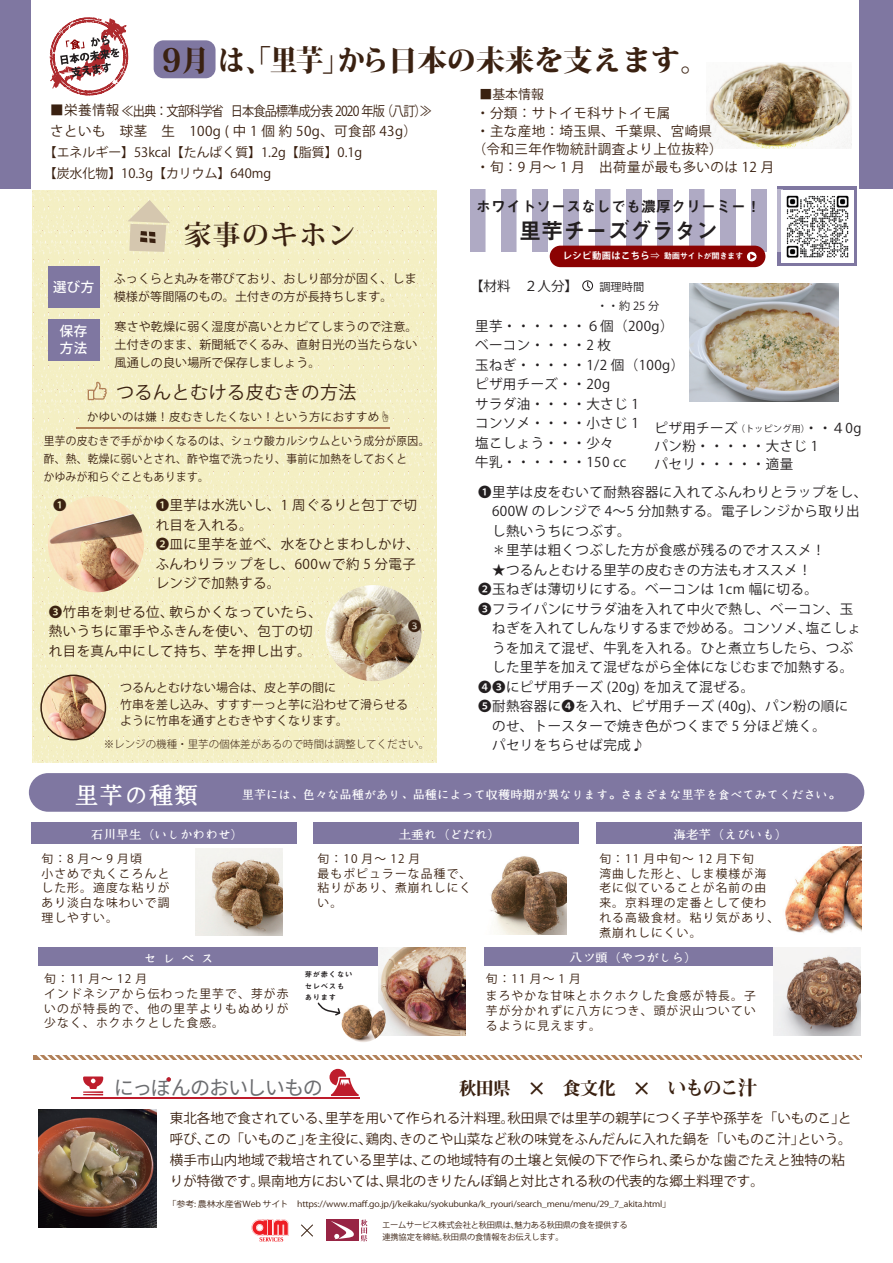
<style>
.page{position:relative;width:893px;height:1263px;background:#fff}
.page>*{position:absolute;margin:0;border:0;box-sizing:border-box;transform-origin:0 0}
.t1{font:800 29.25px "Koz Min Pro";color:#3a2111;scale:.94 1}
.t2{font:700 27.45px "Koz Min Pro";letter-spacing:.05em;color:#3a2111}
.t3{font:22.5px "dejima mincho";letter-spacing:.03em;color:#fff;scale:1.07 1}
.t4{font:22.05px "Midashi Go Pro MB31";color:#231f20}
.t5{font:20.25px "Noto Sans Mono CJ Kjp";letter-spacing:-.065em;color:#6c6d70}
.t6{font:18px "Midashi Min Pro MA31";letter-spacing:-.03em;color:#3a2111}
.t7{font:18px "Koz Go Pr 6 N";letter-spacing:.03em;color:#3a2111}
.t8{font:15px "Midashi Go Pro MB31";color:#231f20}
.t9{font:13.65px "Koz Go Pr 6 N";letter-spacing:-.075em;color:#3a2111;scale:.89 1}
.t10{font:13.5px/19.5px "Koz Go Pr 6 N";letter-spacing:.03em;color:#231f20}
.t11{font:13.5px/19.5px "Koz Go Pr 6 N";letter-spacing:.03em;color:#3a2111}
.t12{font:13.5px/21px "Koz Go Pr 6 N";color:#3a2111}
.t13{font:500 13.5px/16.5px "Koz Go Pr 6 N";letter-spacing:.025em;color:#fff}
.t14{font:12.9px/21px "Koz Go Pr 6 N";color:#3a2111}
.t15{font:12px/18px "Koz Go Pr 6 N";letter-spacing:.01em;color:#3a2111}
.t16{font:11.85px "dejima mincho";color:#fff;scale:1.07 1}
.t17{font:11.7px/14.9px "Koz Go Pr 6 N";letter-spacing:.1em;color:#3a2111}
.t18{font:11.4px/24.5px "Koz Go Pr 6 N";letter-spacing:.03em;color:#3a2111;text-align:center}
.t19{font:11.4px "dejima mincho";color:#fff;scale:1.07 1}
.t20{font:11.4px/17.7px "Koz Go Pr 6 N";letter-spacing:.03em;color:#3a2111;scale:.94 1}
.t21{font:11.25px/19.8px "Koz Go Pr 6 N";color:#231f20}
.t22{font:300 10.5px "Koz Go Pr 6 N";color:#3a2111}
.t23{font:8.4px "Midashi Go Pro MB31";letter-spacing:-.05em;color:#fff}
.t24{font:8.25px "Koz Go Pr 6 N";letter-spacing:-.02em;color:#3a2111;scale:1.1 1}
.t25{font:8.25px/12px "Koz Go Pr 6 N";letter-spacing:-.02em;color:#3a2111}
.t26{font:7.35px/11.9px "Midashi Go Pro MB31";letter-spacing:.1em;color:#231f20}
.s1{font-size:32.1px}
.s2{font-size:13.5px}
.s3{font-family:"Koz Go Pr 6 N";font-weight:700;font-size:9.3px}
.s4{font-family:"Koz Go Pr 6 N";font-size:9.3px}
.s5{font-size:9px}
.s6{font-family:"Koz Go Pr 6 N"}
.s7{font-size:19.5px}
</style>
<div class="page">
<div style="left:778px;top:187px;width:79px;height:79px;background:#7f77a1"></div>
<div style="left:154px;top:40px;width:62px;height:38px;background:#7f77a1;border-radius:10px"></div>
<div style="left:859px;top:0;width:34px;height:189px;background:#7f77a1"></div>
<div style="left:0;top:0;width:31px;height:189px;background:#7f77a1"></div>
<div style="left:29px;top:773px;width:835px;height:39px;background:#7f77a1;border-radius:19px"></div>
<svg style="left:32px;top:190px;width:405px;height:573px;background:#f4efc5"></svg>
<div style="left:48px;top:266px;width:52px;height:42px;background:#7f77a1"></div>
<svg style="left:128px;top:200px;width:42px;height:52px;background:#d7ccae"></svg>
<div style="left:48px;top:319px;width:52px;height:41px;background:#7f77a1"></div>
<div style="left:470px;top:189px;width:15px;height:63px;background:#afaac4"></div>
<div style="left:501px;top:189px;width:16px;height:63px;background:#afaac4"></div>
<div style="left:532px;top:189px;width:16px;height:63px;background:#afaac4"></div>
<div style="left:564px;top:189px;width:15px;height:62px;background:#afaac4"></div>
<div style="left:595px;top:189px;width:15px;height:63px;background:#afaac4"></div>
<div style="left:626px;top:189px;width:16px;height:63px;background:#afaac4"></div>
<div style="left:657px;top:189px;width:16px;height:63px;background:#afaac4"></div>
<div style="left:689px;top:189px;width:15px;height:63px;background:#afaac4"></div>
<div style="left:720px;top:189px;width:16px;height:63px;background:#afaac4"></div>
<div style="left:751px;top:189px;width:16px;height:63px;background:#afaac4"></div>
<svg style="left:777px;top:189px;width:3px;height:63px"></svg>
<img style="left:490px;top:856px;width:76px;height:79px">
<img style="left:195px;top:848px;width:88px;height:88px">
<img style="left:785px;top:846px;width:77px;height:88px">
<hr style="left:76px;top:427px;width:314px;height:2px;background:#b18058">
<svg style="left:50px;top:17px;width:78px;height:79px"></svg>
<img style="left:706px;top:63px;width:146px;height:85px">
<div style="left:550px;top:246px;width:215px;height:21px;background:#8b0202;border-radius:11px"></div>
<svg style="left:747px;top:252px;width:9px;height:9px"></svg>
<svg style="left:750px;top:254px;width:5px;height:6px"></svg>
<img style="left:38px;top:1109px;width:118px;height:118px">
<img style="left:689px;top:283px;width:150px;height:119px">
<div style="left:38px;top:948px;width:376px;height:18px;background:#7f77a1"></div>
<div style="left:484px;top:948px;width:376px;height:18px;background:#7f77a1"></div>
<div style="left:596px;top:822px;width:266px;height:22px;background:#7f77a1"></div>
<div style="left:313px;top:822px;width:266px;height:22px;background:#7f77a1"></div>
<div style="left:31px;top:822px;width:266px;height:22px;background:#7f77a1"></div>
<img style="left:378px;top:948px;width:88px;height:87px">
<img style="left:773px;top:948px;width:87px;height:87px">
<img style="left:341px;top:997px;width:45px;height:45px;border-radius:23px">
<svg style="left:317px;top:1002px;width:24px;height:14px"></svg>
<svg style="left:582px;top:280px;width:11px;height:11px"></svg>
<img style="left:48px;top:496px;width:96px;height:96px;border-radius:48px">
<img style="left:325px;top:585px;width:96px;height:96px;border-radius:48px">
<img style="left:41px;top:675px;width:64px;height:65px;border-radius:32px">
<div style="left:40px;top:674px;width:66px;height:66px;border:2px solid #3a2111;border-radius:50%"></div>
<svg style="left:88px;top:382px;width:19px;height:18px"></svg>
<hr style="left:71px;top:1098px;width:288px;height:1px;background:#be1d2c">
<svg style="left:33px;top:1055px;width:829px;height:41px"></svg>
<img style="left:780px;top:189px;width:74px;height:74px">
<svg style="left:252px;top:1219px;width:37px;height:22px"></svg>
<svg style="left:301px;top:1224px;width:12px;height:13px"></svg>
<div style="left:326px;top:1219px;width:33px;height:22px;background:#972444"></div>
<svg style="left:331px;top:1221px;width:23px;height:18px"></svg>
<svg style="left:361px;top:1219px;width:7px;height:22px"></svg>
<h1 class="t1" style="left:156px;top:38px;width:590px"><span class="s1">９</span>月は「、里芋」から日本の未来を支えます。</h1>
<p class="t9" style="left:50px;top:103px;width:430px"><span class="s2">■栄養情報</span> ≪出典：文部科学省日本食品標準成分表 2020 年版（八訂）≫</p>
<p class="t11" style="left:50px;top:122px;width:368px">さといも　球茎　生　100g ( 中 1 個 約 50g、可食部 43g）</p>
<p class="t14" style="left:44px;top:142px;width:320px">【エネルギー】53kcal【たんぱく質】1.2g【脂質】0.1g【炭水化物】10.3g【カリウム】640mg</p>
<p class="t13" style="left:53px;top:279px;width:43px">選び方</p>
<p class="t13" style="left:60px;top:323px;width:29px">保存方法</p>
<h2 class="t2" style="left:184px;top:214px;width:173px">家事のキホン</h2>
<p class="t15" style="left:114px;top:270px;width:304px">ふっくらと丸みを帯びており、おしり部分が固く、しま模様が等間隔のもの。土付きの方が長持ちします。</p>
<p class="t15" style="left:115px;top:318px;width:304px;text-align:justify">寒さや乾燥に弱く湿度が高いとカビてしまうので注意。土付きのまま、新聞紙でくるみ、直射日光の当たらない風通しの良い場所で保存しましょう。</p>
<h3 class="t7" style="left:116px;top:382px;width:242px">つるんとむける皮むきの方法</h3>
<p class="t18" style="left:44px;top:405px;width:387px">かゆいのは嫌！皮むきしたくない！という方におすすめ☝<br>里芋の皮むきで手がかゆくなるのは、シュウ酸カルシウムという成分が原因。</p>
<p class="t20" style="left:44px;top:450px;width:388px">酢、熱、乾燥に弱いとされ、酢や塩で洗ったり、事前に加熱をしておくとかゆみが和らぐこともあります。</p>
<p class="t12" style="left:53px;top:495px;width:15px">❶</p>
<p class="t11" style="left:156px;top:496px;width:265px">❶里芋は水洗いし、1 周ぐるりと包丁で切れ目を入れる。<br>❷皿に里芋を並べ、水をひとまわしかけ、ふんわりラップをし、600ｗで約 5 分電子レンジで加熱する。</p>
<p class="t11" style="left:49px;top:602px;width:274px">❸竹串を刺せる位、軟らかくなっていたら、熱いうちに軍手やふきんを使い、包丁の切れ目を真ん中にして持ち、芋を押し出す。</p>
<p class="t15" style="left:120px;top:680px;width:289px;line-height:16.5px">つるんとむけない場合は、皮と芋の間に<br>竹串を差し込み、すすすーっと芋に沿わせて滑らせるように竹串を通すとむきやすくなります。</p>
<p class="t12" style="left:408px;top:616px;width:15px">❸</p>
<p class="t22" style="left:104px;top:738px;width:327px">※レンジの機種・里芋の個体差があるので時間は調整してください。</p>
<p class="t14" style="left:479px;top:84px;width:66px">■基本情報</p>
<p class="t11" style="left:473px;top:104px;width:303px;line-height:18px">・分類：サトイモ科サトイモ属<br>・主な産地：埼玉県、千葉県、宮崎県<br>（令和三年作物統計調査より上位抜粋）<br>・旬：9 月～ 1 月　出荷量が最も多いのは 12 月</p>
<p class="t8" style="left:476px;top:195px;width:286px">ホワイトソースなしでも濃厚クリーミー！</p>
<h3 class="t4" style="left:519px;top:213px;width:201px">里芋チーズグラタン</h3>
<p class="t10" style="left:470px;top:276px;width:109px">【材料　２人分】</p>
<p class="t23" style="left:563px;top:249px;width:182px"><span class="s3">レシピ動画はこちら</span><span class="s4">⇒</span> 動画サイトが開きます</p>
<p class="t21" style="left:597px;top:277px;width:64px">調理時間<br>・・約 25 分</p>
<p class="t10" style="left:475px;top:316px;width:211px">里芋・・・・・・６個（200g）ベーコン・・・・2 枚<br>玉ねぎ・・・・・1/2 個（100g）ピザ用チーズ・・20g<br>サラダ油・・・・大さじ 1<br>コンソメ・・・・小さじ 1<br>塩こしょう・・・少々<br>牛乳・・・・・・150 ㏄</p>
<p class="t10" style="left:654px;top:419px;width:208px;line-height:18px">ピザ用チーズ<span class="s5">（トッピング用）</span>・・４0gパン粉・・・・・大さじ 1<br>パセリ・・・・・適量</p>
<p class="t10" style="left:478px;top:482px;width:390px">❶里芋は皮をむいて耐熱容器に入れてふんわりとラップをし、　600W のレンジで 4～5 分加熱する。電子レンジから取り出　し熱いうちにつぶす。<br>　＊里芋は粗くつぶした方が食感が残るのでオススメ！<br>　★つるんとむける里芋の皮むきの方法もオススメ！<br>❷玉ねぎは薄切りにする。ベーコンは 1cm 幅に切る。　<br>❸フライパンにサラダ油を入れて中火で熱し、ベーコン、玉　ねぎを入れてしんなりするまで炒める。コンソメ、塩こしょ　うを加えて混ぜ、牛乳を入れる。ひと煮立ちしたら、つぶ　した里芋を加えて混ぜながら全体になじむまで加熱する。<br>❹❸にピザ用チーズ (20g) を加えて混ぜる。<br>❺耐熱容器に❹を入れ、ピザ用チーズ (40g)、パン粉の順に<br>　のせ、トースターで焼き色がつくまで 5 分ほど焼く。<br>　パセリをちらせば完成♪</p>
<h3 class="t3" style="left:74px;top:784px;width:117px">里芋の種類</h3>
<p class="t19" style="left:242px;top:789px;width:561px">里芋には、色々な品種があり、品種によって収穫時期が異なります。さまざまな里芋を食べてみてください。</p>
<p class="t16" style="left:91px;top:828px;width:145px">石川早生<span class="s6">（</span>いしかわわせ<span class="s6">）</span></p>
<p class="t16" style="left:398px;top:828px;width:97px">土垂れ<span class="s6">（</span>どだれ<span class="s6">）</span></p>
<p class="t16" style="left:673px;top:828px;width:109px">海老芋<span class="s6">（</span>えびいも<span class="s6">）</span></p>
<p class="t17" style="left:41px;top:851px;width:130px">旬：8 月～ 9 月頃<br>小さめで丸くころんとした形。適度な粘りがあり淡白な味わいで調理しやすい。</p>
<p class="t17" style="left:317px;top:851px;width:155px">旬：10 月～ 12 月<br>最もポピュラーな品種で、粘りがあり、煮崩れしにくい。</p>
<p class="t17" style="left:599px;top:851px;width:181px">旬：11 月中旬～ 12 月下旬<br>湾曲した形と、しま模様が海老に似ていることが名前の由来。京料理の定番として使われる高級食材。粘り気があり、煮崩れしにくい。</p>
<p class="t16" style="left:143px;top:952px;width:67px">セ レ ベ ス</p>
<p class="t16" style="left:570px;top:951px;width:121px">八ツ頭<span class="s6">（</span>やつがしら<span class="s6">）</span></p>
<p class="t26" style="left:305px;top:967px;width:49px">芽が赤くないセレベスもあります</p>
<p class="t17" style="left:44px;top:971px;width:246px">旬：11 月～ 12 月<br>インドネシアから伝わった里芋で、芽が赤いのが特長的で、他の里芋よりもぬめりが少なく、ホクホクとした食感。</p>
<p class="t17" style="left:486px;top:970px;width:272px;line-height:17.5px">旬：11 月～ 1 月<br>まろやかな甘味とホクホクした食感が特長。子</p>
<p class="t17" style="left:486px;top:1004px;width:272px">芋が分かれずに八方につき、頭が沢山ついているように見えます。</p>
<h3 class="t5" style="left:114px;top:1076px;width:211px">にっぽんのおいしいもの</h3>
<h3 class="t6" style="left:459px;top:1074px;width:300px">秋田県　×　食文化　×　<span class="s7">いものこ汁</span></h3>
<p class="t12" style="left:170px;top:1108px;width:683px">東北各地で食されている、里芋を用いて作られる汁料理。秋田県では里芋の親芋につく子芋や孫芋を「いものこ」と呼び、この「いものこ」を主役に、鶏肉、きのこや山菜など秋の味覚をふんだんに入れた鍋を「いものこ汁」という。横手市山内地域で栽培されている里芋は、この地域特有の土壌と気候の下で作られ、柔らかな歯ごたえと独特の粘りが特徴です。県南地方においては、県北のきりたんぽ鍋と対比される秋の代表的な郷土料理です。</p>
<p class="t24" style="left:168px;top:1199px;width:459px">「参考: 農林水産省Web サイト　https://www.maff.go.jp/j/keikaku/syokubunka/k_ryouri/search_menu/menu/29_7_akita.html」</p>
<p class="t25" style="left:382px;top:1219px;width:247px">エームサービス株式会社と秋田県は、魅力ある秋田県の食を提供する連携協定を締結。秋田県の食情報をお伝えします。</p>
</div>
